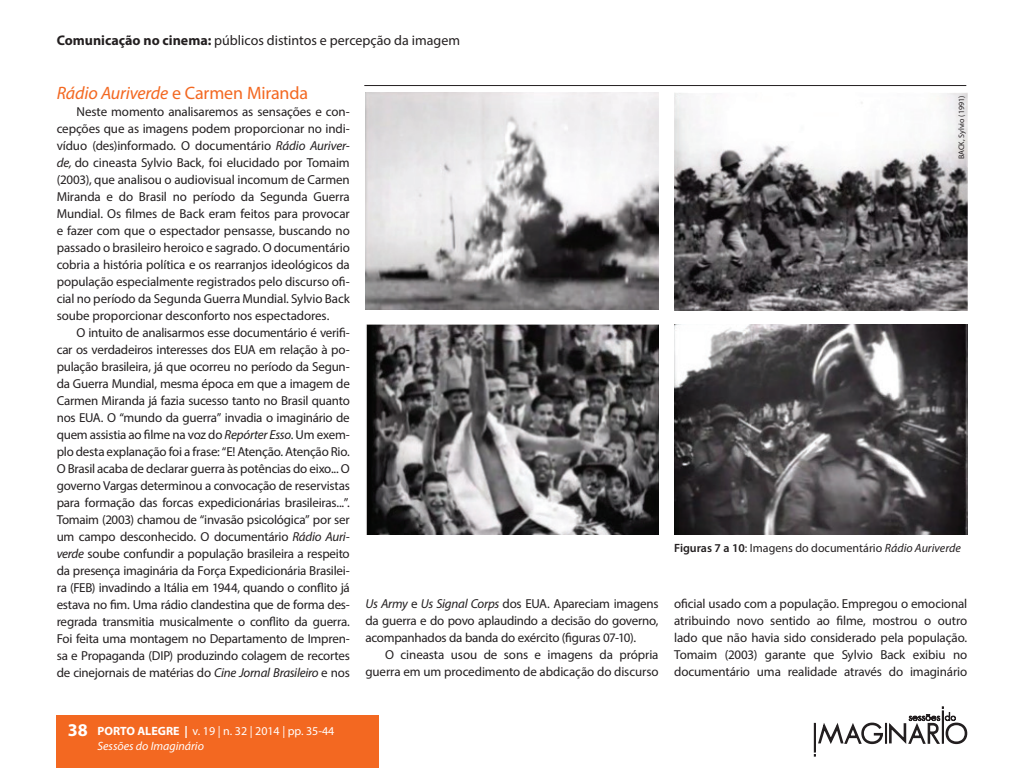
<style>
.page{position:relative;width:1024px;height:768px;background:#fff}
.page>*{position:absolute;margin:0;border:0;box-sizing:border-box;transform-origin:0 0}
.t1{font:italic 18px "Myriad Pro";letter-spacing:-.01em;color:#f36821}
.t2{font:700 18px "Myriad Pro";color:#fff}
.t3{font:14px "Myriad Pro";color:#231f20}
.t4{font:13px/17px "Myriad Pro";letter-spacing:-.01em;color:#231f20;text-align:justify}
.t5{font:12px/15px "Myriad Pro";color:#fff}
.t6{font:12px "Myriad Pro";color:#231f20}
.t7{font:8px "Myriad Pro";color:#231f20}
.s1{font-weight:700}
.s2{font-style:normal}
.s3{font-style:italic}
.s4{font-weight:600}
</style>
<div class="page">
<div style="left:57px;top:715px;width:322px;height:53px;background:#f36821"></div>
<svg style="left:814px;top:706px;width:154px;height:51px"></svg>
<img style="left:674px;top:324px;width:293px;height:210px">
<img style="left:365px;top:93px;width:294px;height:217px">
<img style="left:674px;top:93px;width:293px;height:217px">
<img style="left:366px;top:324px;width:293px;height:210px">
<hr style="left:364px;top:85px;width:602px;height:1px;background:#231f20">
<p class="t3" style="left:57px;top:32px;width:405px"><span class="s1">Comunicação no cinema:</span> públicos distintos e percepção da imagem</p>
<h1 class="t1" style="left:57px;top:81px;width:253px">Rádio Auriverde <span class="s2">e Carmen Miranda</span></h1>
<p class="t4" style="left:57px;top:102px;width:295px;text-indent:20px">Neste momento analisaremos as sensações e con&shy;cepções que as imagens podem proporcionar no indi&shy;víduo (des)informado. O documentário <span class="s3">Rádio Auriver&shy;de,</span> do cineasta Sylvio Back, foi elucidado por Tomaim (2003), que analisou o audiovisual incomum de Carmen Miranda e do Brasil no período da Segunda Guerra Mundial. Os filmes de Back eram feitos para provocar e fazer com que o espectador pensasse, buscando no passado o brasileiro heroico e sagrado. O documentário cobria a história política e os rearranjos ideológicos da população especialmente registrados pelo discurso ofi&shy;cial no período da Segunda Guerra Mundial. Sylvio Back soube proporcionar desconforto nos espectadores.</p>
<p class="t4" style="left:57px;top:324px;width:295px;text-indent:20px">O intuito de analisarmos esse documentário é verifi&shy;car os verdadeiros interesses dos EUA em relação à po&shy;pulação brasileira, já que ocorreu no período da Segun&shy;da Guerra Mundial, mesma época em que a imagem de Carmen Miranda já fazia sucesso tanto no Brasil quanto nos EUA. O “mundo da guerra” invadia o imaginário de quem assistia ao filme na voz do <span class="s3">Repórter Esso</span>. Um exem&shy;plo desta explanação foi a frase: “E! Atenção. Atenção Rio.<br>O Brasil acaba de declarar guerra às potências do eixo... O governo Vargas determinou a convocação de reservistas para formação das forcas expedicionárias brasileiras...”.<br>Tomaim (2003) chamou de “invasão psicológica” por ser um campo desconhecido. O documentário <span class="s3">Rádio Auri&shy;verde</span> soube confundir a população brasileira a respeito da presença imaginária da Força Expedicionária Brasilei&shy;ra (FEB) invadindo a Itália em 1944, quando o conflito já estava no fim. Uma rádio clandestina que de forma des&shy;regrada transmitia musicalmente o conflito da guerra.<br>Foi feita uma montagem no Departamento de Impren&shy;sa e Propaganda (DIP) produzindo colagem de recortes de cinejornais de matérias do <span class="s3">Cine Jornal Brasileiro</span> e nos</p>
<p class="t4" style="left:365px;top:595px;width:295px"><span class="s3">Us Army</span> e <span class="s3">Us Signal Corps</span> dos EUA. Apareciam imagens da guerra e do povo aplaudindo a decisão do governo, acompanhados da banda do exército (figuras 07-10).</p>
<p class="t4" style="left:365px;top:646px;width:295px;text-align:right">O cineasta usou de sons e imagens da própria guerra em um procedimento de abdicação do discurso</p>
<p class="t7" style="left:957px;top:159px;width:65px;rotate:-90deg">BACK, Sylvio (1991)</p>
<p class="t6" style="left:674px;top:541px;width:288px"><span class="s4">Figuras 7 a 10</span>: Imagens do documentário <span class="s3">Rádio Auriverde</span></p>
<p class="t4" style="left:674px;top:595px;width:295px">oficial usado com a população. Empregou o emocional atribuindo novo sentido ao filme, mostrou o outro lado que não havia sido considerado pela população.<br>Tomaim (2003) garante que Sylvio Back exibiu no documentário uma realidade através do imaginário</p>
<h1 class="t2" style="left:68px;top:718px;width:21px">38</h1>
<p class="t5" style="left:97px;top:724px;width:238px"><span class="s1">PORTO ALEGRE |</span> v. 19 | n. 32 | 2014 | pp. 35-44<br><span class="s3">Sessões do Imaginário</span></p>
</div>
